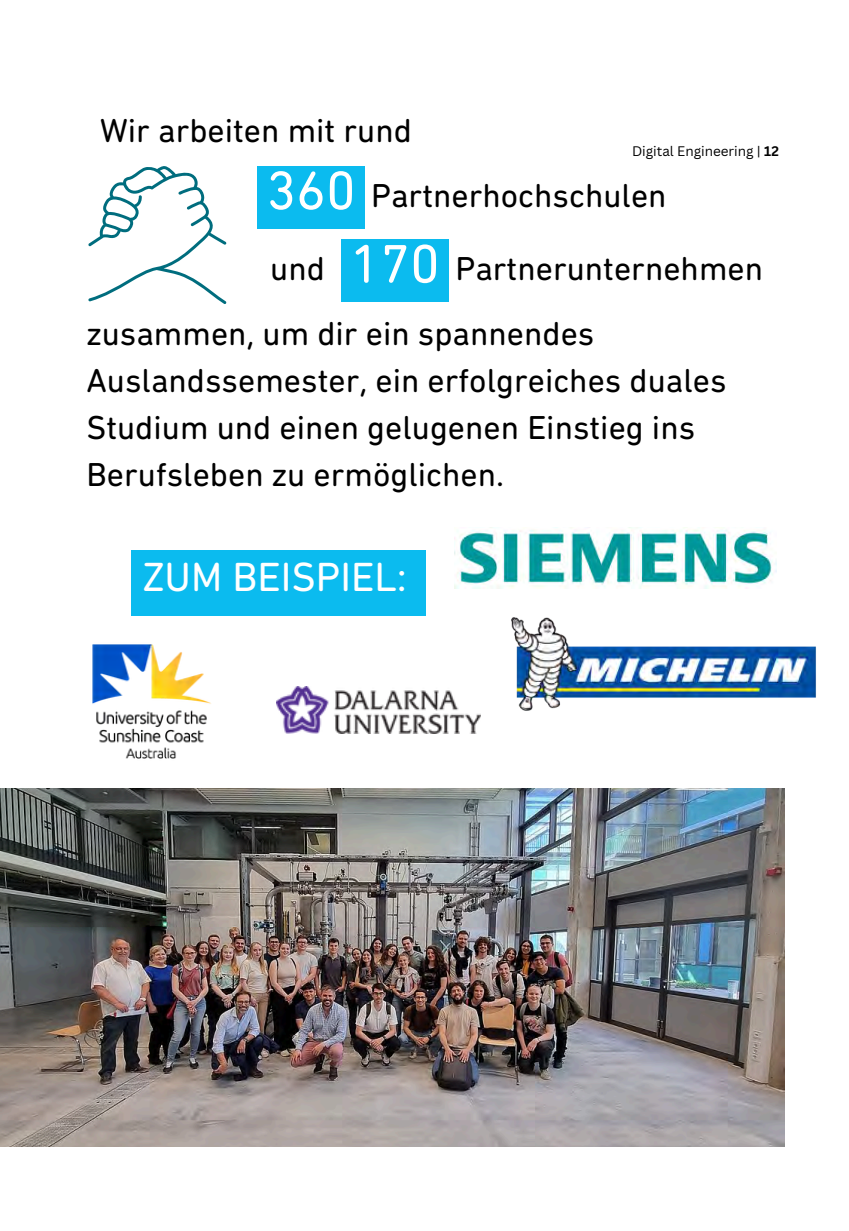
<style>
.page{position:relative;width:849px;height:1231px;background:#fff}
.page>*{position:absolute;margin:0;border:0;box-sizing:border-box;transform-origin:0 0}
.t1{font:55.12px "DIN Next Rounded LT Pro";color:#fff}
.t2{font:41.4px "DIN Next Rounded LT Pro";color:#fff}
.t3{font:33.75px/47.2px "DIN Next Rounded LT Pro";color:#000}
.t4{font:13.5px "Canva Sans";color:#000}
.s1{font-weight:700}
</style>
<div class="page">
<div style="left:131px;top:550px;width:294px;height:65px;background:#0bbbef"></div>
<img style="left:0;top:788px;width:784px;height:358px">
<svg style="left:88px;top:166px;width:138px;height:138px"></svg>
<div style="left:257px;top:166px;width:108px;height:63px;background:#0bbbef"></div>
<div style="left:341px;top:239px;width:108px;height:63px;background:#0bbbef"></div>
<img style="left:277px;top:686px;width:204px;height:47px">
<img style="left:511px;top:617px;width:305px;height:94px">
<img style="left:454px;top:527px;width:322px;height:61px">
<img style="left:92px;top:615px;width:149px;height:144px">
<h3 class="t3" style="left:100px;top:110px;width:313px">Wir arbeiten mit rund</h3>
<p class="t4" style="left:632px;top:142px;width:148px">Digital Engineering | <span class="s1">12</span></p>
<h1 class="t1" style="left:266px;top:168px;width:91px">360</h1>
<h3 class="t3" style="left:371px;top:174px;width:297px">Partnerhochschulen</h3>
<h3 class="t3" style="left:270px;top:248px;width:56px">und</h3>
<h1 class="t1" style="left:350px;top:241px;width:91px">170</h1>
<h3 class="t3" style="left:455px;top:248px;width:309px">Partnerunternehmen</h3>
<p class="t3" style="left:86px;top:312px;width:642px">zusammen, um dir ein spannendes Auslandssemester, ein erfolgreiches duales Studium und einen gelugenen Einstieg ins Berufsleben zu ermöglichen.</p>
<p class="t2" style="left:142px;top:560px;width:266px">ZUM BEISPIEL:</p>
</div>
